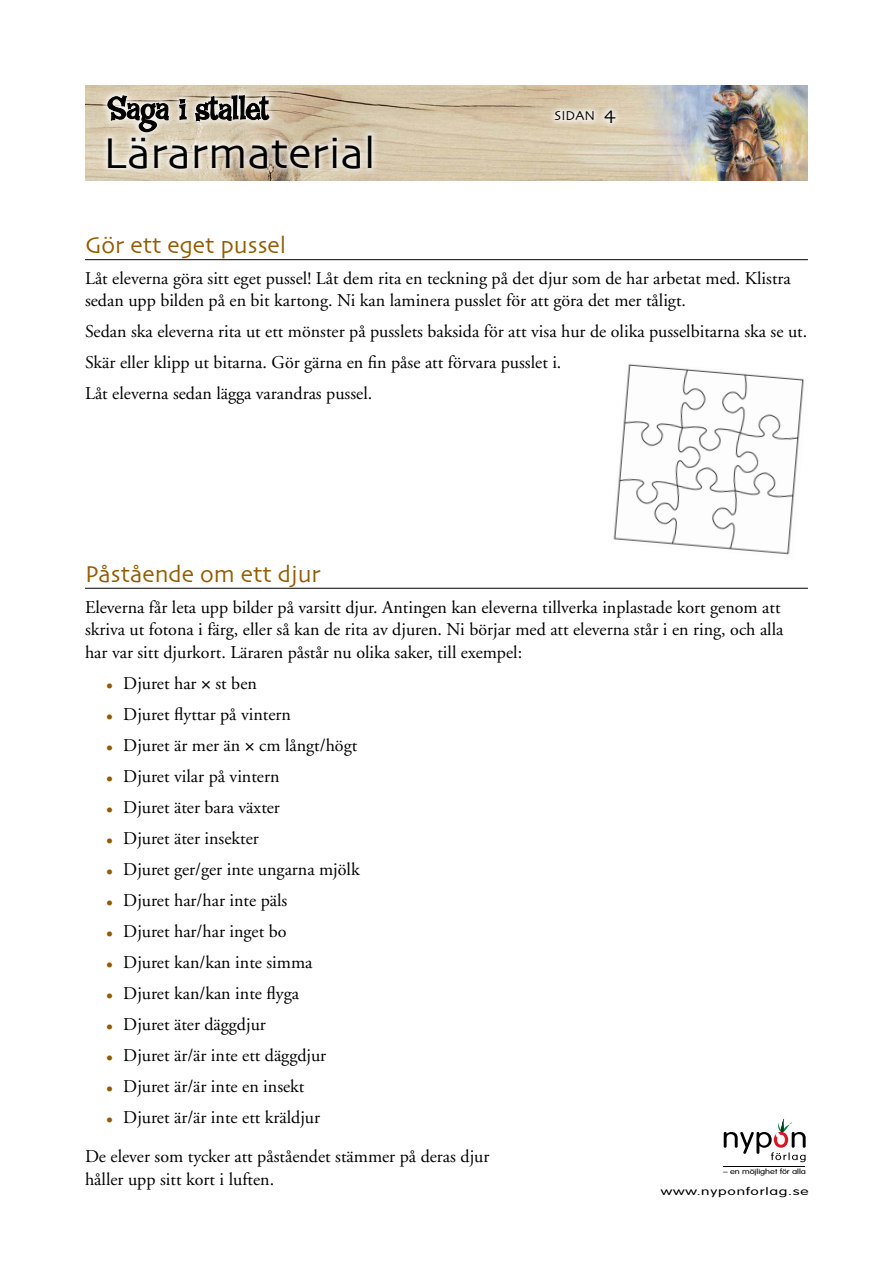
<style>
.page{position:relative;width:893px;height:1263px;background:#fff}
.page>*{position:absolute;margin:0;border:0;box-sizing:border-box;transform-origin:0 0}
.t1{font:45px "Skia";color:#000}
.t2{font:24px "Skia";color:#935b00}
.t3{font:18px/22.5px "Adobe Garamond";color:#000}
.t4{font:13.5px "Skia";color:#000}
.t5{font:300 10.5px "VAG Rounded";letter-spacing:.05em;color:#000;scale:1.48 1}
.t6{font:300 7.2px "VAG Rounded";letter-spacing:-.005em;color:#000;scale:1.28 1}
.s1{font-size:19.5px}
.s2{color:#935b00}
</style>
<div class="page">
<img style="left:85px;top:85px;width:723px;height:95px">
<svg style="left:724px;top:1118px;width:82px;height:44px"></svg>
<hr style="left:724px;top:1167px;width:81px;height:1px;background:#000">
<div style="left:548px;top:103px;width:75px;height:27px;background:#fff;opacity:.75"></div>
<div style="left:100px;top:128px;width:280px;height:48px;background:#fff;opacity:.75"></div>
<div style="left:100px;top:88px;width:177px;height:52px;background:#fff;opacity:.75"></div>
<svg style="left:178px;top:94px;width:92px;height:29px;background:#89847b"></svg>
<svg style="left:108px;top:94px;width:62px;height:39px;background:#928c81"></svg>
<hr style="left:85px;top:259px;width:723px;height:1px;background:#000">
<hr style="left:85px;top:588px;width:723px;height:1px;background:#000">
<img style="left:613px;top:364px;width:191px;height:191px">
<h1 class="t1" style="left:103px;top:126px;width:274px">Lärarmaterial</h1>
<p class="t4" style="left:555px;top:107px;width:62px">SIDAN <span class="s1">4</span></p>
<h2 class="t2" style="left:85px;top:231px;width:203px">Gör ett eget pussel</h2>
<p class="t3" style="left:85px;top:267px;width:707px">Låt eleverna göra sitt eget pussel! Låt dem rita en teckning på det djur som de har arbetat med. Klistra sedan upp bilden på en bit kartong. Ni kan laminera pusslet för att göra det mer tåligt.</p>
<p class="t3" style="left:85px;top:317px;width:724px;line-height:31px">Sedan ska eleverna rita ut ett mönster på pusslets baksida för att visa hur de olika pusselbitarna ska se ut.<br>Skär eller klipp ut bitarna. Gör gärna en fin påse att förvara pusslet i.<br>Låt eleverna sedan lägga varandras pussel.</p>
<h2 class="t2" style="left:85px;top:559px;width:237px">Påstående om ett djur</h2>
<p class="t3" style="left:85px;top:596px;width:700px">Eleverna får leta upp bilder på varsitt djur. Antingen kan eleverna tillverka inplastade kort genom att skriva ut fotona i färg, eller så kan de rita av djuren. Ni börjar med att eleverna står i en ring, och alla har var sitt djurkort. Läraren påstår nu olika saker, till exempel:</p>
<p class="t3" style="left:106px;top:672px;width:152px"><span class="s2">•</span> Djuret har st ben</p>
<p class="t3" style="left:106px;top:703px;width:186px"><span class="s2">•</span> Djuret flyttar på vintern</p>
<p class="t3" style="left:106px;top:734px;width:252px"><span class="s2">•</span> Djuret är mer än cm långt/högt</p>
<p class="t3" style="left:106px;top:765px;width:175px"><span class="s2">•</span> Djuret vilar på vintern</p>
<p class="t3" style="left:106px;top:796px;width:175px"><span class="s2">•</span> Djuret äter bara växter</p>
<p class="t3" style="left:106px;top:827px;width:154px"><span class="s2">•</span> Djuret äter insekter</p>
<p class="t3" style="left:106px;top:858px;width:255px"><span class="s2">•</span> Djuret ger/ger inte ungarna mjölk</p>
<p class="t3" style="left:106px;top:889px;width:183px"><span class="s2">•</span> Djuret har/har inte päls</p>
<p class="t3" style="left:106px;top:920px;width:182px"><span class="s2">•</span> Djuret har/har inget bo</p>
<p class="t3" style="left:106px;top:951px;width:208px"><span class="s2">•</span> Djuret kan/kan inte simma</p>
<p class="t3" style="left:106px;top:982px;width:194px"><span class="s2">•</span> Djuret kan/kan inte flyga</p>
<p class="t3" style="left:106px;top:1013px;width:161px"><span class="s2">•</span> Djuret äter däggdjur</p>
<p class="t3" style="left:106px;top:1044px;width:221px"><span class="s2">•</span> Djuret är/är inte ett däggdjur</p>
<p class="t3" style="left:106px;top:1075px;width:200px"><span class="s2">•</span> Djuret är/är inte en insekt</p>
<p class="t3" style="left:85px;top:1097px;width:406px;line-height:39.5px;text-indent:21px"><span class="s2">•</span> Djuret är/är inte ett kräldjur<br>De elever som tycker att påståendet stämmer på deras djur</p>
<p class="t3" style="left:85px;top:1168px;width:191px">håller upp sitt kort i luften.</p>
<p class="t6" style="left:723px;top:1167px;width:66px">– en möjlighet för alla</p>
<p class="t5" style="left:661px;top:1185px;width:101px">www.nyponforlag.se</p>
</div>
